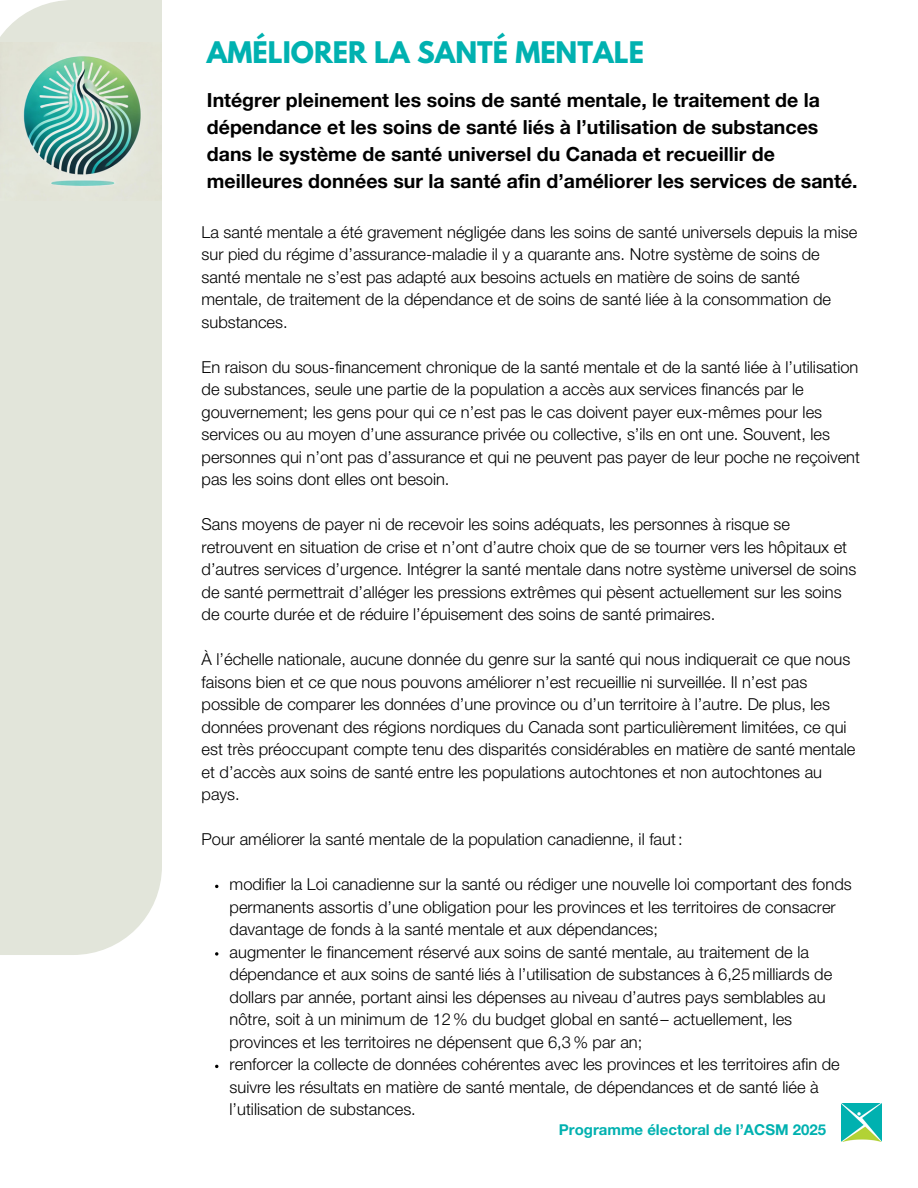
<style>
.page{position:relative;width:918px;height:1188px;background:#fff}
.page>*{position:absolute;margin:0;border:0;box-sizing:border-box;transform-origin:0 0}
.t1{font:700 26.4px "League Spartan";color:#00b1b0}
.t2{font:700 19.5px/27px "Helvetica Neue LT Std";color:#000}
.t3{font:300 16.5px/22.5px "Helvetica Neue LT Std";color:#000}
.t4{font:700 15px "Helvetica Neue LT Std";color:#00b1b0}
</style>
<div class="page">
<div style="left:0;top:0;width:162px;height:955px;background:#e2e5da"></div>
<svg style="left:215px;top:952px;width:3px;height:4px"></svg>
<img style="left:842px;top:1104px;width:39px;height:38px">
<img style="left:0;top:42px;width:162px;height:159px">
<p class="t1" style="left:207px;top:40px;width:439px">AMÉLIORER LA SANTÉ MENTALE</p>
<p class="t2" style="left:207px;top:89px;width:652px">Intégrer pleinement les soins de santé mentale, le traitement de la dépendance et les soins de santé liés à l’utilisation de substances dans le système de santé universel du Canada et recueillir de meilleures données sur la santé afin d’améliorer les services de santé.</p>
<h1 class="t3" style="left:202px;top:223px;width:657px">La santé mentale a été gravement négligée dans les soins de santé universels depuis la mise sur pied du régime d’assurance-maladie il y a quarante ans. Notre système de soins de santé mentale ne s’est pas adapté aux besoins actuels en matière de soins de santé mentale, de traitement de la dépendance et de soins de santé liée à la consommation de substances.</h1>
<p class="t3" style="left:202px;top:358px;width:660px">En raison du sous-financement chronique de la santé mentale et de la santé liée à l’utilisation de substances, seule une partie de la population a accès aux services financés par le gouvernement; les gens pour qui ce n’est pas le cas doivent payer eux-mêmes pour les services ou au moyen d’une assurance privée ou collective, s’ils en ont une. Souvent, les personnes qui n’ont pas d’assurance et qui ne peuvent pas payer de leur poche ne reçoivent pas les soins dont elles ont besoin.</p>
<p class="t3" style="left:202px;top:516px;width:656px">Sans moyens de payer ni de recevoir les soins adéquats, les personnes à risque se retrouvent en situation de crise et n’ont d’autre choix que de se tourner vers les hôpitaux et d’autres services d’urgence. Intégrer la santé mentale dans notre système universel de soins de santé permettrait d’alléger les pressions extrêmes qui pèsent actuellement sur les soins de courte durée et de réduire l’épuisement des soins de santé primaires.</p>
<p class="t3" style="left:202px;top:651px;width:655px">À l’échelle nationale, aucune donnée du genre sur la santé qui nous indiquerait ce que nous faisons bien et ce que nous pouvons améliorer n’est recueillie ni surveillée. Il n’est pas possible de comparer les données d’une province ou d’un territoire à l’autre. De plus, les données provenant des régions nordiques du Canada sont particulièrement limitées, ce qui est très préoccupant compte tenu des disparités considérables en matière de santé mentale et d’accès aux soins de santé entre les populations autochtones et non autochtones au pays.</p>
<p class="t3" style="left:202px;top:831px;width:483px">Pour améliorer la santé mentale de la population canadienne, il faut:</p>
<p class="t3" style="left:230px;top:876px;width:624px">modifier la Loi canadienne sur la santé ou rédiger une nouvelle loi comportant des fonds permanents assortis d’une obligation pour les provinces et les territoires de consacrer davantage de fonds à la santé mentale et aux dépendances;</p>
<p class="t3" style="left:230px;top:943px;width:604px">augmenter le financement réservé aux soins de santé mentale, au traitement de la dépendance et aux soins de santé liés à l’utilisation de substances à 6,25milliards de dollars par année, portant ainsi les dépenses au niveau d’autres pays semblables au nôtre, soit à un minimum de 12% du budget global en santé – actuellement, les provinces et les territoires ne dépensent que 6,3% par an;</p>
<p class="t3" style="left:230px;top:1056px;width:612px">renforcer la collecte de données cohérentes avec les provinces et les territoires afin de suivre les résultats en matière de santé mentale, de dépendances et de santé liée à l’utilisation de substances.</p>
<p class="t4" style="left:559px;top:1124px;width:269px">Programme électoral de l’ACSM 2025</p>
</div>
